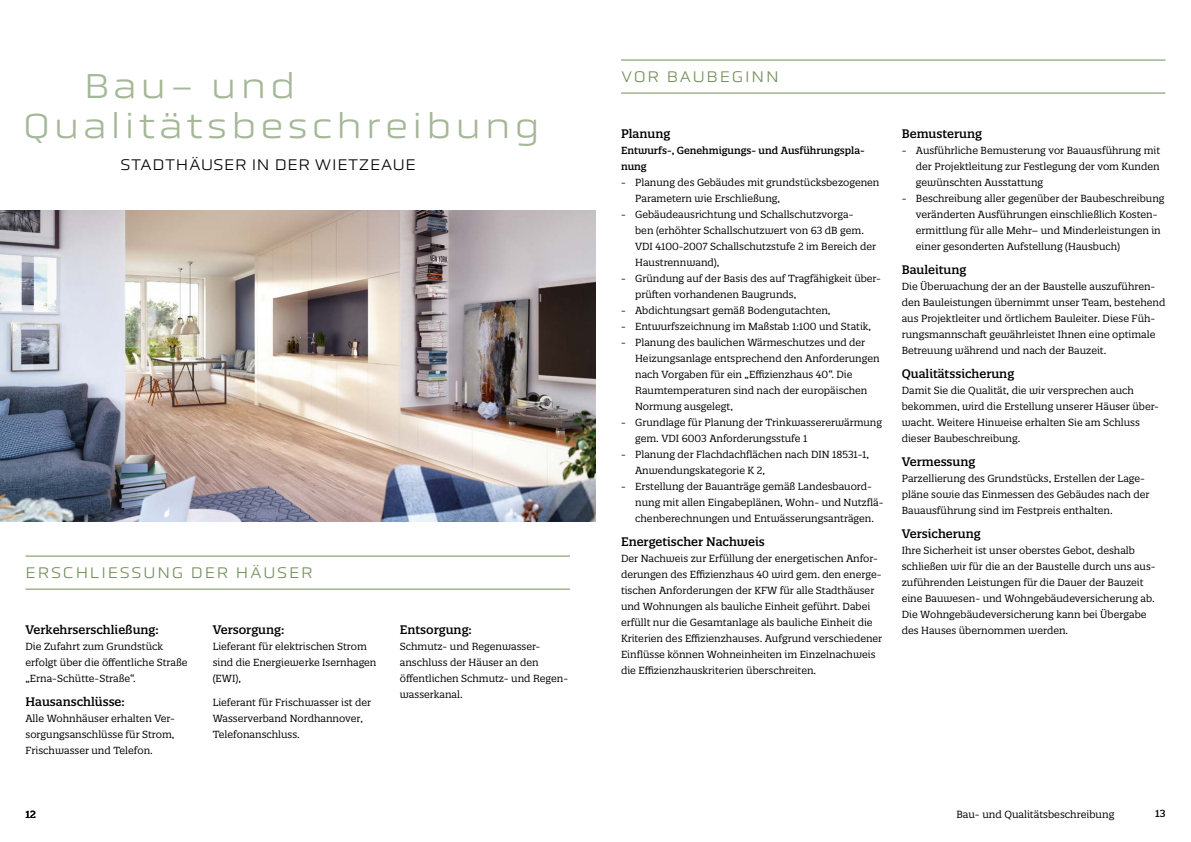
<style>
.page{position:relative;width:1191px;height:842px;background:#fff}
.page>*{position:absolute;margin:0;border:0;box-sizing:border-box;transform-origin:0 0}
.t1{font:300 36px/40px "Obvia Expanded";letter-spacing:.1em;color:#a4b797}
.t2{font:300 16px "Obvia Expanded";letter-spacing:.115em;color:#748d57}
.t3{font:300 16px "Obvia Expanded";letter-spacing:.04em;color:#000}
.t4{font:500 12px "Quatro Slab";color:#000}
.t5{font:10.1px "Quatro Slab";color:#000}
.t6{font:10px/16px "Quatro Slab";color:#000}
.t7{font:500 10px/16px "Quatro Slab";color:#000}
</style>
<div class="page">
<img style="left:0;top:210px;width:595px;height:312px">
<hr style="left:26px;top:556px;width:544px;height:1px;background:#748d57">
<hr style="left:26px;top:589px;width:544px;height:1px;background:#748d57">
<hr style="left:621px;top:60px;width:544px;height:1px;background:#748d57">
<hr style="left:621px;top:93px;width:544px;height:1px;background:#748d57">
<h1 class="t1" style="left:23px;top:66px;width:518px;text-indent:61px">Bau- und<br>Qualitätsbeschreibung</h1>
<h2 class="t3" style="left:120px;top:155px;width:297px">STADTHÄUSER IN DER WIETZEAUE</h2>
<h2 class="t2" style="left:26px;top:563px;width:288px">ERSCHLIESSUNG DER HÄUSER</h2>
<p class="t4" style="left:26px;top:622px;width:135px">Verkehrserschließung:</p>
<p class="t6" style="left:26px;top:638px;width:164px">Die Zufahrt zum Grundstück erfolgt über die öffentliche Straße „Erna-Schütte-Straße“.</p>
<p class="t4" style="left:26px;top:694px;width:101px">Hausanschlüsse:</p>
<p class="t6" style="left:26px;top:710px;width:151px;text-align:justify">Alle Wohnhäuser erhalten Ver&shy;sorgungsanschlüsse für Strom, Frischwasser und Telefon.</p>
<p class="t4" style="left:213px;top:622px;width:73px">Versorgung:</p>
<p class="t6" style="left:213px;top:638px;width:165px">Lieferant für elektrischen Strom sind die Energiewerke Isernhagen (EWI),</p>
<p class="t6" style="left:213px;top:694px;width:160px">Lieferant für Frischwasser ist der<br>Wasserverband Nordhannover,<br>Telefonanschluss.</p>
<p class="t4" style="left:400px;top:622px;width:73px">Entsorgung:</p>
<p class="t6" style="left:400px;top:638px;width:170px">Schmutz- und Regenwasser&shy;anschluss der Häuser an den öffentlichen Schmutz- und Regen&shy;wasserkanal.</p>
<h2 class="t2" style="left:621px;top:67px;width:159px">VOR BAUBEGINN</h2>
<p class="t4" style="left:621px;top:126px;width:51px">Planung</p>
<p class="t7" style="left:621px;top:142px;width:245px">Entwurfs-, Genehmigungs- und Ausführungspla&shy;nung</p>
<p class="t6" style="left:635px;top:174px;width:246px;text-indent:-14px">- Planung des Gebäudes mit grundstücksbezogenen<br>Parametern wie Erschließung,</p>
<p class="t6" style="left:635px;top:206px;width:242px;text-indent:-14px">- Gebäudeausrichtung und Schallschutzvorga-<br>ben (erhöhter Schallschutzwert von 63 dB gem.<br>VDI 4100-2007 Schallschutzstufe 2 im Bereich der Haustrennwand),</p>
<p class="t6" style="left:635px;top:270px;width:247px;text-indent:-14px">- Gründung auf der Basis des auf Tragfähigkeit über&shy;prüften vorhandenen Baugrunds,</p>
<p class="t6" style="left:621px;top:302px;width:211px">- Abdichtungsart gemäß Bodengutachten,</p>
<p class="t6" style="left:621px;top:318px;width:252px">- Entwurfszeichnung im Maßstab 1:100 und Statik,</p>
<p class="t6" style="left:635px;top:334px;width:246px;text-indent:-14px">- Planung des baulichen Wärmeschutzes und der Heizungsanlage entsprechend den Anforderungen nach Vorgaben für ein „Effizienzhaus 40“. Die Raumtemperaturen sind nach der europäischen Normung ausgelegt,</p>
<p class="t6" style="left:635px;top:414px;width:248px;text-indent:-14px">- Grundlage für Planung der Trinkwassererwärmung gem. VDI 6003 Anforderungsstufe 1</p>
<p class="t6" style="left:635px;top:446px;width:235px;text-indent:-14px">- Planung der Flachdachflächen nach DIN 18531-1,<br>Anwendungskategorie K 2,</p>
<p class="t6" style="left:635px;top:478px;width:250px;text-indent:-14px">- Erstellung der Bauanträge gemäß Landesbauord&shy;nung mit allen Eingabeplänen, Wohn- und Nutzflä&shy;chenberechnungen und Entwässerungsanträgen.</p>
<p class="t4" style="left:621px;top:534px;width:145px">Energetischer Nachweis</p>
<p class="t6" style="left:621px;top:550px;width:263px">Der Nachweis zur Erfüllung der energetischen Anfor&shy;derungen des Effizienzhaus 40 wird gem. den energe&shy;tischen Anforderungen der KFW für alle Stadthäuser und Wohnungen als bauliche Einheit geführt. Dabei erfüllt nur die Gesamtanlage als bauliche Einheit die Kriterien des Effizienzhauses. Aufgrund verschiedener Einflüsse können Wohneinheiten im Einzelnachweis die Effizienzhauskriterien überschreiten.</p>
<p class="t4" style="left:901px;top:126px;width:82px">Bemusterung</p>
<p class="t6" style="left:916px;top:142px;width:246px;text-align:justify;text-indent:-14px">- Ausführliche Bemusterung vor Bauausführung mit der Projektleitung zur Festlegung der vom Kunden gewünschten Ausstattung</p>
<p class="t6" style="left:916px;top:190px;width:250px;text-indent:-14px">- Beschreibung aller gegenüber der Baubeschreibung veränderten Ausführungen einschließlich Kosten&shy;ermittlung für alle Mehr– und Minderleistungen in einer gesonderten Aufstellung (Hausbuch)</p>
<p class="t4" style="left:901px;top:262px;width:66px">Bauleitung</p>
<p class="t6" style="left:901px;top:278px;width:265px">Die Überwachung der an der Baustelle auszuführen&shy;den Bauleistungen übernimmt unser Team, bestehend aus Projektleiter und örtlichem Bauleiter. Diese Füh&shy;rungsmannschaft gewährleistet Ihnen eine optimale Betreuung während und nach der Bauzeit.</p>
<p class="t4" style="left:901px;top:366px;width:114px">Qualitätssicherung</p>
<p class="t6" style="left:901px;top:382px;width:259px">Damit Sie die Qualität, die wir versprechen auch bekommen, wird die Erstellung unserer Häuser über&shy;wacht. Weitere Hinweise erhalten Sie am Schluss dieser Baubeschreibung.</p>
<p class="t4" style="left:901px;top:454px;width:75px">Vermessung</p>
<p class="t6" style="left:901px;top:470px;width:249px">Parzellierung des Grundstücks, Erstellen der Lage&shy;pläne sowie das Einmessen des Gebäudes nach der<br>Bauausführung sind im Festpreis enthalten.</p>
<p class="t4" style="left:901px;top:526px;width:81px">Versicherung</p>
<p class="t6" style="left:901px;top:542px;width:255px">Ihre Sicherheit ist unser oberstes Gebot, deshalb schließen wir für die an der Baustelle durch uns aus&shy;zuführenden Leistungen für die Dauer der Bauzeit eine Bauwesen- und Wohngebäudeversicherung ab.<br>Die Wohngebäudeversicherung kann bei Übergabe des Hauses übernommen werden.</p>
<p class="t7" style="left:26px;top:806px;width:12px">12</p>
<p class="t5" style="left:956px;top:808px;width:159px">Bau- und Qualitätsbeschreibung</p>
<p class="t7" style="left:1155px;top:805px;width:12px">13</p>
</div>
